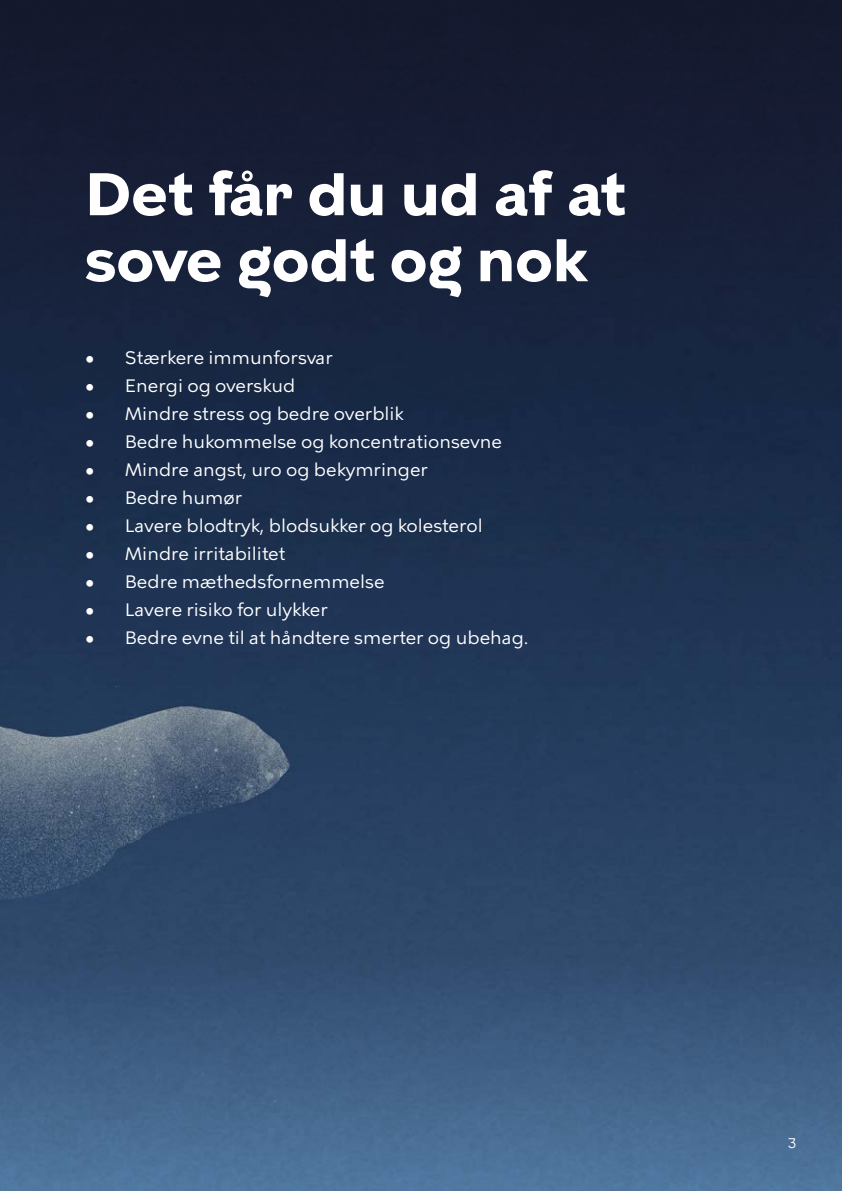
<style>
.page{position:relative;width:842px;height:1191px;background:#fff}
.page>*{position:absolute;margin:0;border:0;box-sizing:border-box;transform-origin:0 0}
.t1{font:700 60px/66px "KBH";color:#fff}
.t2{font:18px "KBH Tekst";color:#fff}
.t3{font:14px "KBH";color:#fff}
</style>
<div class="page">
<img style="left:0;top:0;width:842px;height:1191px">
<h1 class="t1" style="left:85px;top:161px;width:542px">Det får du ud af at sove godt og nok</h1>
<p class="t2" style="left:85px;top:346px;width:249px">• Stærkere immunforsvar</p>
<p class="t2" style="left:85px;top:374px;width:212px">• Energi og overskud</p>
<p class="t2" style="left:85px;top:402px;width:320px">• Mindre stress og bedre overblik</p>
<p class="t2" style="left:85px;top:430px;width:419px">• Bedre hukommelse og koncentrationsevne</p>
<p class="t2" style="left:85px;top:458px;width:344px">• Mindre angst, uro og bekymringer</p>
<p class="t2" style="left:85px;top:486px;width:159px">• Bedre humør</p>
<p class="t2" style="left:85px;top:514px;width:399px">• Lavere blodtryk, blodsukker og kolesterol</p>
<p class="t2" style="left:85px;top:543px;width:202px">• Mindre irritabilitet</p>
<p class="t2" style="left:85px;top:571px;width:301px">• Bedre mæthedsfornemmelse</p>
<p class="t2" style="left:85px;top:599px;width:244px">• Lavere risiko for ulykker</p>
<p class="t2" style="left:85px;top:627px;width:445px">• Bedre evne til at håndtere smerter og ubehag.</p>
<p class="t3" style="left:787px;top:1134px;width:11px">3</p>
</div>
